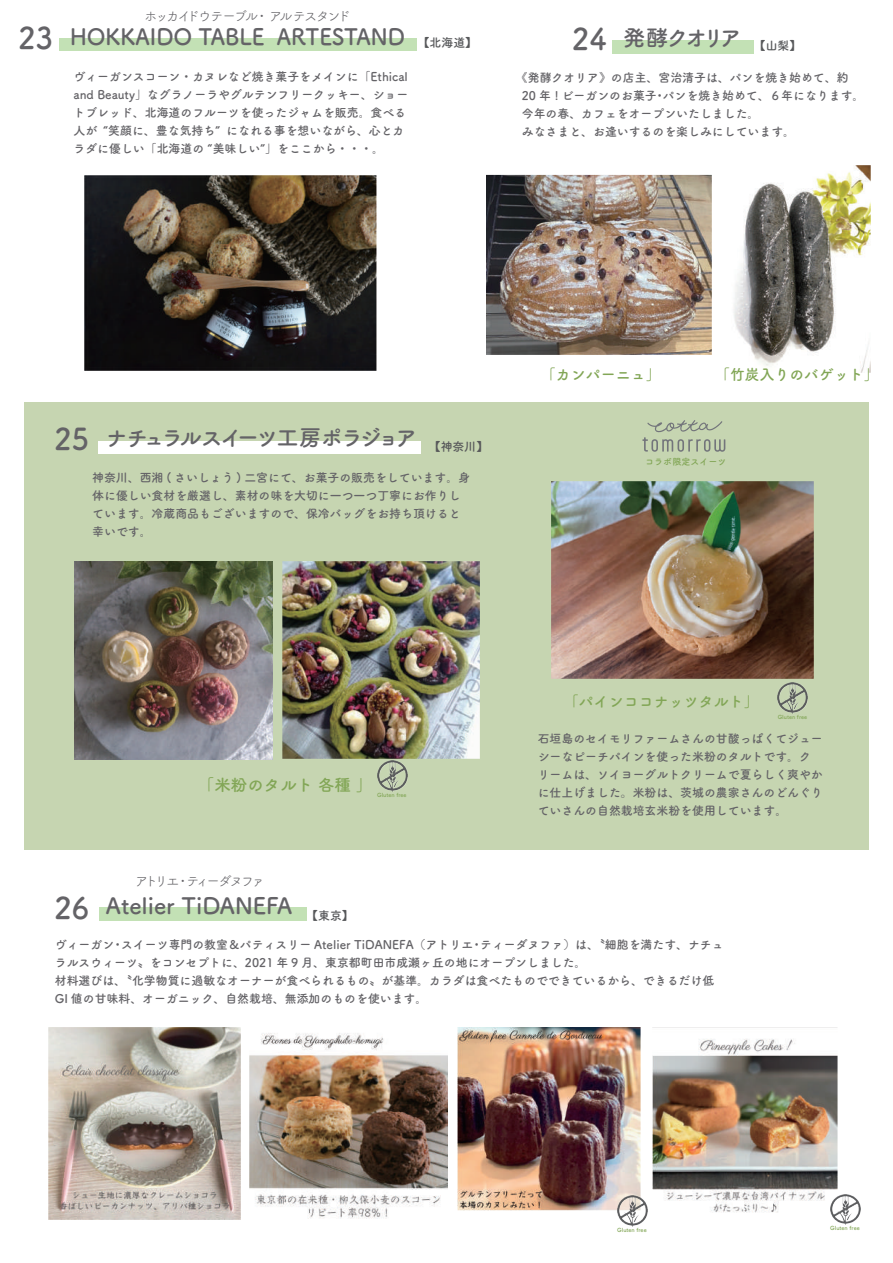
<style>
.page{position:relative;width:893px;height:1263px;background:#fff}
.page>*{position:absolute;margin:0;border:0;box-sizing:border-box;transform-origin:0 0}
.t1{font:700 30px "Tsuku A Rd Gothic";color:#646367;scale:.96 1}
.t2{font:700 30px "Tsuku A Rd Gothic";color:#646367}
.t3{font:700 22.5px "Tsuku A Rd Gothic";color:#646367;scale:.95 1}
.t4{font:700 22.5px "Tsuku A Rd Gothic";color:#646367}
.t5{font:700 22.5px "Tsuku A Rd Gothic";letter-spacing:-.14em;color:#646367}
.t6{font:700 16.5px "Tsuku A Rd Gothic";color:#82a656}
.t7{font:700 15px "Tsuku A Rd Gothic";color:#82a656}
.t8{font:13.5px "Tsuku A Rd Gothic";letter-spacing:-.17em;color:#646367}
.t9{font:13.5px "Tsuku A Rd Gothic";letter-spacing:-.22em;color:#646367}
.t10{font:700 12px/18px "Tsuku A Rd Gothic";color:#646367}
.t11{font:700 12px "Tsuku A Rd Gothic";color:#57585a}
.t12{font:700 9px "Tsuku A Rd Gothic";color:#82a656}
.t13{font:700 5.55px "Tsuku A Rd Gothic";color:#82a656}
.s1{font-family:"Koz Go Pr 6 N";font-weight:400}
</style>
<div class="page">
<div style="left:25px;top:402px;width:844px;height:447px;background:#c6d5b1"></div>
<div style="left:59px;top:39px;width:357px;height:12px;background:#c3e1b5"></div>
<div style="left:613px;top:40px;width:141px;height:14px;background:#c3e1b5"></div>
<div style="left:98px;top:441px;width:323px;height:12px;background:#fff"></div>
<div style="left:100px;top:908px;width:207px;height:13px;background:#c3e1b5"></div>
<img style="left:733px;top:165px;width:137px;height:207px">
<img style="left:486px;top:174px;width:225px;height:181px">
<img style="left:84px;top:175px;width:292px;height:195px">
<img style="left:283px;top:561px;width:197px;height:197px">
<img style="left:551px;top:481px;width:263px;height:197px">
<img style="left:652px;top:1027px;width:186px;height:186px">
<img style="left:458px;top:1028px;width:183px;height:182px">
<img style="left:250px;top:1033px;width:198px;height:186px">
<img style="left:48px;top:1027px;width:192px;height:192px">
<img style="left:75px;top:561px;width:198px;height:198px">
<img style="left:778px;top:683px;width:30px;height:30px">
<svg style="left:642px;top:420px;width:83px;height:32px"></svg>
<img style="left:377px;top:761px;width:30px;height:30px">
<img style="left:617px;top:1196px;width:30px;height:30px">
<img style="left:830px;top:1194px;width:30px;height:31px">
<p class="t8" style="left:144px;top:6px;width:209px">ホッカイドウテーブル・ アルテスタンド</p>
<h1 class="t1" style="left:19px;top:14px;width:38px">23</h1>
<h1 class="t1" style="left:572px;top:16px;width:38px">24</h1>
<h2 class="t3" style="left:70px;top:19px;width:354px">HOKKAIDO TABLE ARTESTAND</h2>
<h2 class="t4" style="left:623px;top:20px;width:121px">発酵クオリア</h2>
<p class="t11" style="left:418px;top:34px;width:61px">【北海道】</p>
<p class="t11" style="left:754px;top:37px;width:49px">【山梨】</p>
<p class="t10" style="left:522px;top:68px;width:344px;text-indent:-6px">《発酵クオリア》の店主、宮治清子は、パンを焼き始めて、約<br>20 年 ! ビーガンのお菓子・パンを焼き始めて、６年になります。今年の春、カフェをオープンいたしました。<br>みなさまと、お逢いするのを楽しみにしています。</p>
<p class="t10" style="left:74px;top:67px;width:336px">ヴィーガンスコーン・カヌレなど焼き菓子をメインに「Ethical and Beauty」なグラノーラやグルテンフリークッキー、ショートブレッド、北海道のフルーツを使ったジャムを販売。食べる人が “笑顔に、豊な気持ち” になれる事を想いながら、心とカラダに優しい「北海道の “美味しい”」をここから・・・。</p>
<h1 class="t1" style="left:55px;top:415px;width:37px">25</h1>
<h2 class="t5" style="left:106px;top:420px;width:314px">ナチュラルスイーツ工房ポラジョア</h2>
<p class="t11" style="left:429px;top:437px;width:61px">【神奈川】</p>
<p class="t10" style="left:92px;top:467px;width:379px">神奈川、西湘 ( さいしょう ) 二宮にて、お菓子の販売をしています。身体に優しい食材を厳選し、素材の味を大切に一つ一つ丁寧にお作りしています。冷蔵商品もございますので、保冷バッグをお持ち頂けると幸いです。</p>
<p class="t7" style="left:541px;top:363px;width:121px">「カンパーニュ」</p>
<p class="t7" style="left:715px;top:363px;width:165px">「竹炭入りのバゲット」</p>
<p class="t12" style="left:645px;top:455px;width:83px">コラボ限定スイーツ</p>
<h3 class="t6" style="left:198px;top:772px;width:176px">「米粉のタルト 各種 」</h3>
<p class="t13" style="left:377px;top:790px;width:31px">Gluten free</p>
<h1 class="t2" style="left:55px;top:884px;width:36px">26</h1>
<p class="t9" style="left:135px;top:871px;width:131px">アトリエ・ティーダヌファ</p>
<h2 class="t4" style="left:106px;top:888px;width:188px">Atelier TiDANEFA</h2>
<p class="t11" style="left:306px;top:906px;width:49px">【東京】</p>
<p class="t7" style="left:564px;top:690px;width:196px">「パインココナッツタルト」</p>
<p class="t10" style="left:538px;top:729px;width:287px">石垣島のセイモリファームさんの甘酸っぱくてジューシーなピーチパインを使った米粉のタルトです。クリームは、ソイヨーグルトクリームで夏らしく爽やかに仕上げました<span class="s1">。</span>米粉は、茨城の農家さんのどんぐりていさんの自然栽培玄米粉を使用しています。</p>
<p class="t13" style="left:778px;top:712px;width:31px">Gluten free</p>
<p class="t10" style="left:55px;top:935px;width:670px">ヴィーガン・スイーツ専門の教室＆パティスリー Atelier TiDANEFA（アトリエ・ティーダヌファ）は、〝細胞を満たす、ナチュラルスウィーツ〟をコンセプトに、2021 年 9 月、東京都町田市成瀬ヶ丘の地にオープンしました。<br>材料選びは、〝化学物質に過敏なオーナーが食べられるもの〟が基準。カラダは食べたものでできているから、できるだけ低GI 値の甘味料、オーガニック、自然栽培、無添加のものを使います。</p>
<p class="t13" style="left:617px;top:1225px;width:31px">Gluten free</p>
<p class="t13" style="left:830px;top:1224px;width:31px">Gluten free</p>
</div>
